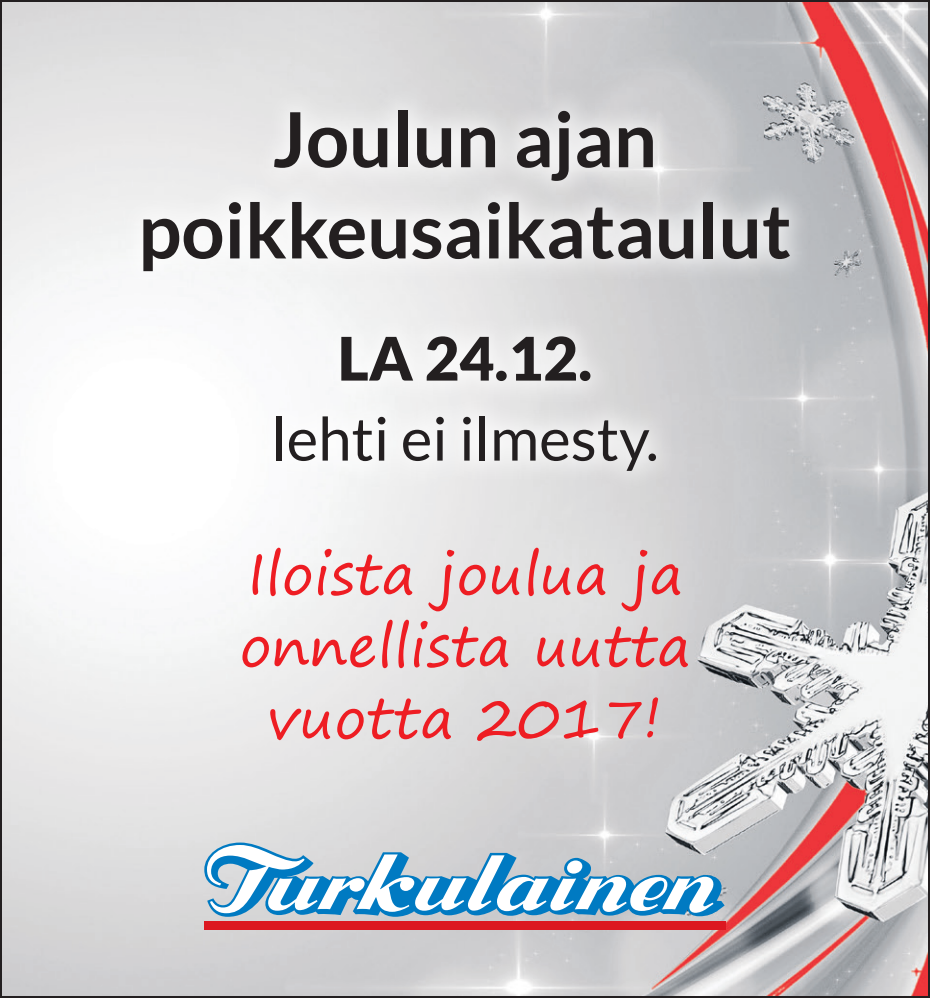
<style>
.page{position:relative;width:930px;height:998px;background:#fff}
.page>*{position:absolute;margin:0;border:0;box-sizing:border-box;transform-origin:0 0}
.t1{font:700 76px "Lato";color:#231f20}
.t2{font:60px "Lato";color:#231f20}
.t3{font:900 60px "Lato";color:#231f20}
.t4{font:56px/72px "Segoe Print";color:#ee1d23;text-align:center}
</style>
<div class="page">
<img style="left:3px;top:3px;width:924px;height:992px">
<svg style="left:204px;top:842px;width:521px;height:75px;background:#a4bccc"></svg>
<svg style="left:207px;top:845px;width:508px;height:68px"></svg>
<div style="left:204px;top:922px;width:522px;height:8px;background:#dc1820"></div>
<div style="left:116px;top:86px;width:697px;height:210px;background:#fff;opacity:.75"></div>
<div style="left:250px;top:313px;width:431px;height:181px;background:#fff;opacity:.75"></div>
<p class="t1" style="left:273px;top:96px;width:386px">Joulun ajan</p>
<p class="t1" style="left:138px;top:187px;width:654px">poikkeusaikataulut</p>
<p class="t3" style="left:338px;top:323px;width:256px">LA 24.12.</p>
<p class="t2" style="left:271px;top:405px;width:389px">lehti ei ilmesty.</p>
<p class="t4" style="left:247px;top:537px;width:437px">Iloista joulua ja</p>
<p class="t4" style="left:239px;top:609px;width:453px">onnellista uutta vuotta 2017!</p>
</div>
